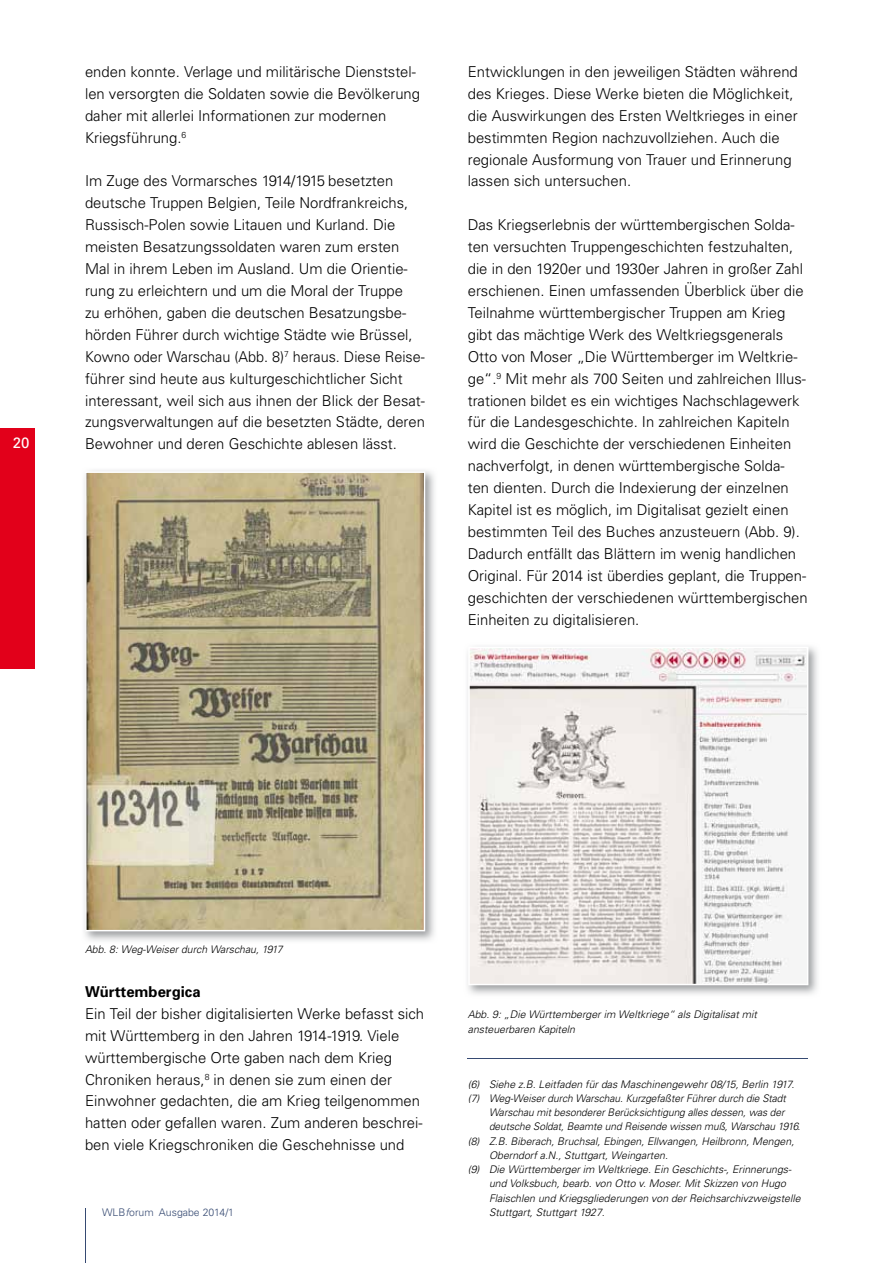
<style>
.page{position:relative;width:893px;height:1263px;background:#fff}
.page>*{position:absolute;margin:0;border:0;box-sizing:border-box;transform-origin:0 0}
.t1{font:15px/21.9px "Univers Light 2";color:#000}
.t2{font:700 15px "Univers";color:#000}
.t3{font:15px "Univers";color:#fff}
.t4{font:italic 300 10.5px/14.2px "Univers";color:#000}
.t5{font:10.5px "Univers Light 2";color:#364a72}
.s1{font-family:"Univers";font-weight:300;font-style:italic}
</style>
<div class="page">
<hr style="left:85px;top:1208px;width:1px;height:55px;background:#364a72">
<div style="left:0;top:428px;width:34px;height:240px;background:#e2001a"></div>
<img style="left:84px;top:470px;width:351px;height:471px">
<svg style="left:85px;top:471px;width:340px;height:460px;background:#b0a584"></svg>
<hr style="left:468px;top:1058px;width:340px;height:1px;background:#364a72">
<img style="left:467px;top:647px;width:351px;height:348px">
<svg style="left:468px;top:647px;width:340px;height:338px"></svg>
<p class="t3" style="left:13px;top:434px;width:18px">20</p>
<p class="t1" style="left:85px;top:60px;width:337px">enden konnte. Verlage und militärische Dienststel&shy;len versorgten die Soldaten sowie die Bevölkerung daher mit allerlei Informationen zur modernen Kriegsführung.<sup>6</sup></p>
<p class="t1" style="left:85px;top:170px;width:342px">Im Zuge des Vormarsches 1914/1915 besetzten deutsche Truppen Belgien, Teile Nordfrankreichs, Russisch-Polen sowie Litauen und Kurland. Die meisten Besatzungssoldaten waren zum ersten Mal in ihrem Leben im Ausland. Um die Orientie&shy;rung zu erleichtern und um die Moral der Truppe<br>zu erhöhen, gaben die deutschen Besatzungsbe&shy;hörden Führer durch wichtige Städte wie Brüssel, Kowno oder Warschau (Abb. 8)<sup>7</sup> heraus. Diese Reise&shy;führer sind heute aus kulturgeschichtlicher Sicht interessant, weil sich aus ihnen der Blick der Besat&shy;zungsverwaltungen auf die besetzten Städte, deren Bewohner und deren Geschichte ablesen lässt.</p>
<p class="t1" style="left:468px;top:60px;width:332px">Entwicklungen in den jeweiligen Städten während des Krieges. Diese Werke bieten die Möglichkeit, die Auswirkungen des Ersten Weltkrieges in einer bestimmten Region nachzuvollziehen. Auch die regionale Ausformung von Trauer und Erinnerung lassen sich untersuchen.</p>
<p class="t1" style="left:468px;top:214px;width:342px">Das Kriegserlebnis der württembergischen Solda&shy;ten versuchten Truppengeschichten festzuhalten, die in den 1920er und 1930er Jahren in großer Zahl erschienen. Einen umfassenden Überblick über die Teilnahme württembergischer Truppen am Krieg gibt das mächtige Werk des Weltkriegsgenerals Otto von Moser „Die Württemberger im Weltkrie&shy;ge“.<sup>9</sup> Mit mehr als 700 Seiten und zahlreichen Illus&shy;trationen bildet es ein wichtiges Nachschlagewerk für die Landesgeschichte. In zahlreichen Kapiteln wird die Geschichte der verschiedenen Einheiten nachverfolgt, in denen württembergische Solda&shy;ten dienten. Durch die Indexierung der einzelnen Kapitel ist es möglich, im Digitalisat gezielt einen bestimmten Teil des Buches anzusteuern (Abb. 9).<br>Dadurch entfällt das Blättern im wenig handlichen Original. Für 2014 ist überdies geplant, die Truppen&shy;geschichten der verschiedenen württembergischen Einheiten zu digitalisieren.</p>
<p class="t4" style="left:85px;top:942px;width:199px">Abb. 8: Weg-Weiser durch Warschau, 1917</p>
<p class="t2" style="left:85px;top:982px;width:117px">Württembergica</p>
<p class="t1" style="left:85px;top:1002px;width:341px">Ein Teil der bisher digitalisierten Werke befasst sich mit Württemberg in den Jahren 1914-1919. Viele württembergische Orte gaben nach dem Krieg Chroniken heraus,<sup>8</sup> in denen sie zum einen der Einwohner gedachten, die am Krieg teilgenommen hatten oder gefallen waren. Zum anderen beschrei&shy;ben viele Kriegschroniken die Geschehnisse und</p>
<p class="t5" style="left:102px;top:1206px;width:134px">WLB<span class="s1">f</span>orum Ausgabe 2014/1</p>
<p class="t4" style="left:468px;top:1007px;width:291px">Abb. 9: „Die Württemberger im Weltkriege“ als Digitalisat mit ansteuerbaren Kapiteln</p>
<p class="t4" style="left:468px;top:1076px;width:328px">(6) Siehe z.B. Leitfaden für das Maschinengewehr 08/15, Berlin 1917.</p>
<p class="t4" style="left:468px;top:1091px;width:320px">(7) Weg-Weiser durch Warschau. Kurzgefaßter Führer durch die Stadt</p>
<p class="t4" style="left:489px;top:1105px;width:297px">Warschau mit besonderer Berücksichtigung alles dessen, was der</p>
<p class="t4" style="left:489px;top:1119px;width:313px">deutsche Soldat, Beamte und Reisende wissen muß, Warschau 1916.</p>
<p class="t4" style="left:468px;top:1133px;width:328px">(8) Z.B. Biberach, Bruchsal, Ebingen, Ellwangen, Heilbronn, Mengen,</p>
<p class="t4" style="left:489px;top:1148px;width:180px">Oberndorf a.N., Stuttgart, Weingarten.</p>
<p class="t4" style="left:468px;top:1162px;width:325px">(9) Die Württemberger im Weltkriege. Ein Geschichts-, Erinnerungs-</p>
<p class="t4" style="left:489px;top:1176px;width:298px">und Volksbuch, bearb. von Otto v. Moser. Mit Skizzen von Hugo</p>
<p class="t4" style="left:489px;top:1190px;width:313px">Flaischlen und Kriegsgliederungen von der Reichsarchivzweigstelle</p>
<p class="t4" style="left:489px;top:1205px;width:117px">Stuttgart, Stuttgart 1927.</p>
</div>
